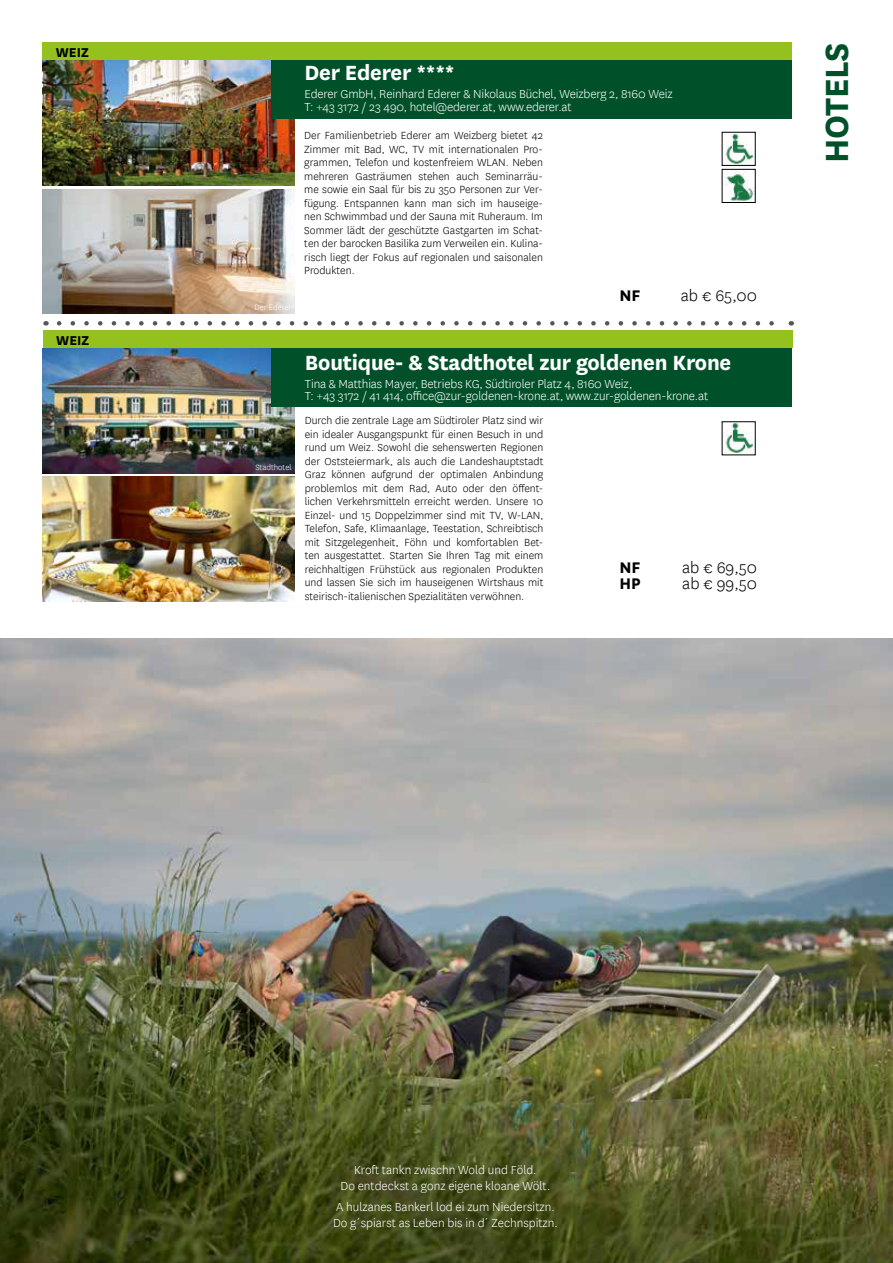
<style>
.page{position:relative;width:893px;height:1263px;background:#fff}
.page>*{position:absolute;margin:0;border:0;box-sizing:border-box;transform-origin:0 0}
.t1{font:700 37.5px "National";letter-spacing:-.01em;color:#00512a}
.t2{font:700 24px "National";letter-spacing:-.01em;color:#fff}
.t3{font:300 18px "National";color:#000}
.t4{font:700 18px "National";color:#000}
.t5{font:700 15px "National";color:#000}
.t6{font:300 13.5px/12.8px "National";letter-spacing:-.01em;color:#fff}
.t7{font:300 12px/13.5px "National";color:#000;text-align:justify}
.t8{font:300 9px "National";color:#fff}
</style>
<div class="page">
<svg style="left:59px;top:321px;width:715px;height:5px"></svg>
<img style="left:42px;top:60px;width:252px;height:126px">
<div style="left:271px;top:61px;width:521px;height:58px;background:#00512a"></div>
<img style="left:42px;top:189px;width:252px;height:125px">
<div style="left:42px;top:43px;width:750px;height:17px;background:#95c11f"></div>
<img style="left:43px;top:348px;width:252px;height:126px">
<div style="left:272px;top:348px;width:520px;height:59px;background:#00512a"></div>
<img style="left:43px;top:477px;width:252px;height:125px">
<div style="left:43px;top:330px;width:749px;height:18px;background:#95c11f"></div>
<img style="left:724px;top:134px;width:29px;height:30px">
<div style="left:722px;top:132px;width:33px;height:34px;border:1px solid #000"></div>
<img style="left:725px;top:171px;width:28px;height:30px">
<div style="left:722px;top:169px;width:33px;height:34px;border:1px solid #000"></div>
<img style="left:724px;top:423px;width:29px;height:30px">
<img style="left:0;top:638px;width:893px;height:625px">
<p class="t5" style="left:56px;top:42px;width:34px">WEIZ</p>
<p class="t5" style="left:56px;top:330px;width:34px">WEIZ</p>
<p class="t8" style="left:255px;top:301px;width:38px">Der Ederer</p>
<h2 class="t2" style="left:304px;top:56px;width:152px">Der Ederer ****</h2>
<p class="t6" style="left:304px;top:87px;width:370px">Ederer GmbH, Reinhard Ederer &amp; Nikolaus Büchel, Weizberg 2, 8160 Weiz<br>T: +43 3172 / 23 490, hotel@ederer.at, www.ederer.at</p>
<p class="t7" style="left:304px;top:129px;width:240px">Der Familienbetrieb Ederer am Weizberg bietet 42<br>Zimmer mit Bad, WC, TV mit internationalen Pro&shy;grammen, Telefon und kostenfreiem WLAN. Neben mehreren Gasträumen stehen auch Seminarräu&shy;me sowie ein Saal für bis zu 350 Personen zur Ver&shy;fügung. Entspannen kann man sich im hauseige&shy;nen Schwimmbad und der Sauna mit Ruheraum. Im Sommer lädt der geschützte Gastgarten im Schat&shy;ten der barocken Basilika zum Verweilen ein. Kulina&shy;risch liegt der Fokus auf regionalen und saisonalen Produkten.</p>
<h3 class="t4" style="left:619px;top:283px;width:23px">NF</h3>
<h3 class="t3" style="left:681px;top:284px;width:78px">ab € 65,00</h3>
<p class="t8" style="left:255px;top:462px;width:38px">Stadthotel</p>
<h2 class="t2" style="left:305px;top:345px;width:428px">Boutique- &amp; Stadthotel zur goldenen Krone</h2>
<p class="t6" style="left:305px;top:377px;width:405px">Tina &amp; Matthias Mayer, Betriebs KG, Südtiroler Platz 4, 8160 Weiz,<br>T: +43 3172 / 41 414, office@zur-goldenen-krone.at, www.zur-goldenen-krone.at</p>
<p class="t7" style="left:305px;top:413px;width:240px">Durch die zentrale Lage am Südtiroler Platz sind wir ein idealer Ausgangspunkt für einen Besuch in und rund um Weiz. Sowohl die sehenswerten Regionen der Oststeiermark, als auch die Landeshauptstadt Graz können aufgrund der optimalen Anbindung problemlos mit dem Rad, Auto oder den öffent&shy;lichen Verkehrsmitteln erreicht werden. Unsere 10<br>Einzel- und 15 Doppelzimmer sind mit TV, W-LAN, Telefon, Safe, Klimaanlage, Teestation, Schreibtisch mit Sitzgelegenheit, Föhn und komfortablen Bet&shy;ten ausgestattet. Starten Sie Ihren Tag mit einem reichhaltigen Frühstück aus regionalen Produkten und lassen Sie sich im hauseigenen Wirtshaus mit steirisch-italienischen Spezialitäten verwöhnen.</p>
<h3 class="t4" style="left:619px;top:555px;width:23px">NF</h3>
<h3 class="t3" style="left:682px;top:556px;width:76px">ab € 69,50</h3>
<h3 class="t4" style="left:619px;top:571px;width:23px">HP</h3>
<h3 class="t3" style="left:682px;top:573px;width:76px">ab € 99,50</h3>
<h1 class="t1" style="left:810px;top:163px;width:122px;rotate:-90deg">HOTELS</h1>
<p class="t6" style="left:341px;top:1161px;width:211px;line-height:16.2px;text-align:center">Kroft tankn zwischn Wold und Föld.<br>Do entdeckst a gonz eigene kloane Wölt.</p>
<p class="t6" style="left:333px;top:1198px;width:226px;line-height:16.2px">A hulzanes Bankerl lod ei zum Niedersitzn.<br>Do g´spiarst as Leben bis in d´ Zechnspitzn.</p>
</div>
